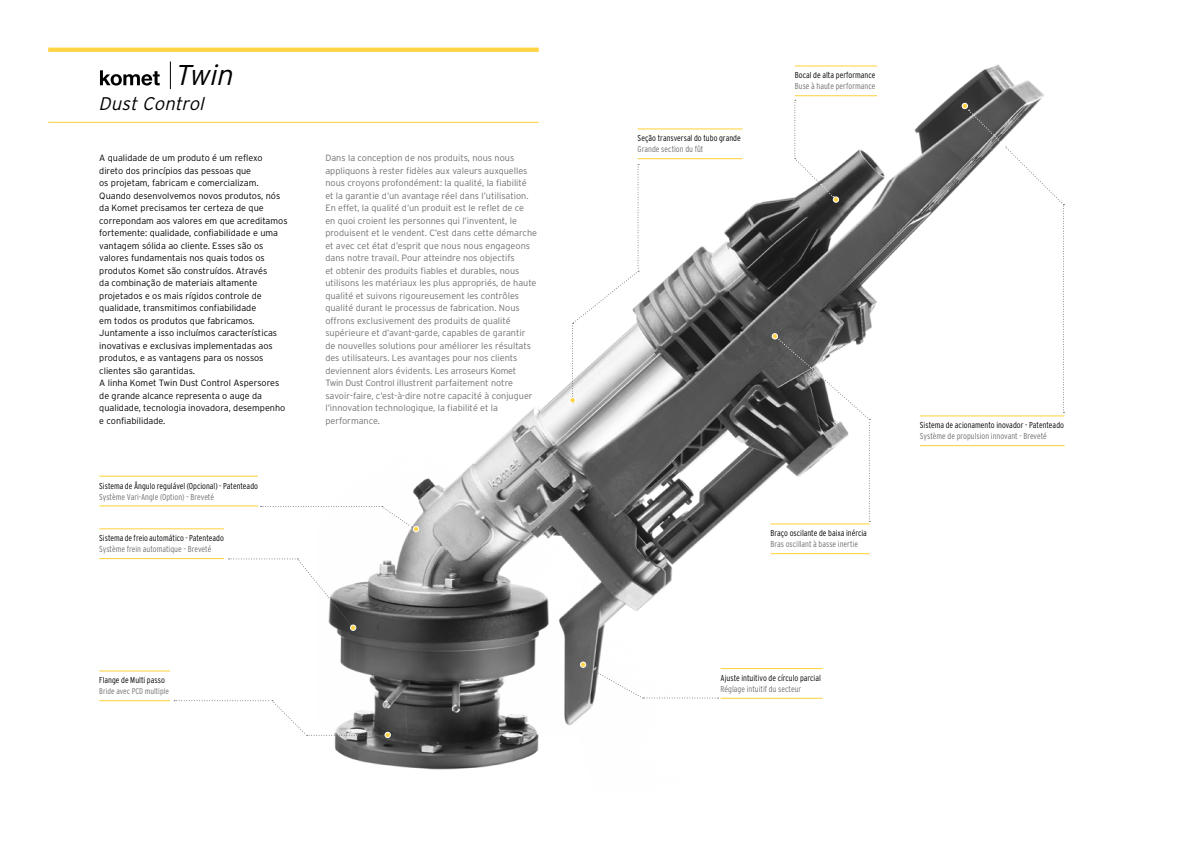
<style>
.page{position:relative;width:1191px;height:842px;background:#fff}
.page>*{position:absolute;margin:0;border:0;box-sizing:border-box;transform-origin:0 0}
.t1{font:italic 300 28.6px "Interstate";color:#000}
.t2{font:italic 300 18.3px "Interstate";color:#000}
.t3{font:300 9.1px/12.5px "Interstate";color:#706f6f}
.t4{font:300 9.1px/12.5px "Interstate";color:#000}
.t5{font:300 8.6px "Interstate Condensed";color:#000}
.t6{font:300 8.6px "Interstate Condensed";color:#706f6f}
.t7{font:300 8.3px "Interstate Condensed";color:#706f6f}
</style>
<div class="page">
<img style="left:317px;top:64px;width:738px;height:706px">
<hr style="left:637px;top:128px;width:105px;height:1px;background:#ffd444">
<hr style="left:637px;top:158px;width:105px;height:1px;background:#ffd444">
<hr style="left:795px;top:65px;width:82px;height:2px;background:#ffd444">
<hr style="left:795px;top:95px;width:82px;height:1px;background:#ffd444">
<hr style="left:720px;top:668px;width:102px;height:1px;background:#ffd444">
<hr style="left:720px;top:698px;width:102px;height:1px;background:#ffd444">
<hr style="left:770px;top:523px;width:99px;height:1px;background:#ffd444">
<hr style="left:770px;top:553px;width:99px;height:1px;background:#ffd444">
<hr style="left:920px;top:415px;width:144px;height:1px;background:#ffd444">
<hr style="left:920px;top:445px;width:144px;height:1px;background:#ffd444">
<svg style="left:580px;top:662px;width:138px;height:37px"></svg>
<svg style="left:569px;top:164px;width:70px;height:239px"></svg>
<hr style="left:99px;top:476px;width:159px;height:1px;background:#ffd444">
<hr style="left:99px;top:505px;width:159px;height:1px;background:#ffd444">
<hr style="left:99px;top:528px;width:125px;height:1px;background:#ffd444">
<hr style="left:99px;top:558px;width:125px;height:1px;background:#ffd444">
<svg style="left:261px;top:506px;width:158px;height:26px"></svg>
<svg style="left:228px;top:558px;width:128px;height:73px"></svg>
<svg style="left:174px;top:700px;width:217px;height:38px"></svg>
<hr style="left:99px;top:670px;width:71px;height:1px;background:#ffd444">
<hr style="left:99px;top:700px;width:71px;height:1px;background:#ffd444">
<svg style="left:772px;top:333px;width:98px;height:189px"></svg>
<svg style="left:962px;top:103px;width:102px;height:310px"></svg>
<svg style="left:794px;top:100px;width:45px;height:103px"></svg>
<hr style="left:48px;top:122px;width:491px;height:1px;background:#ffd444">
<svg style="left:48px;top:48px;width:491px;height:4px;background:#ffd549"></svg>
<svg style="left:170px;top:62px;width:1px;height:27px"></svg>
<svg style="left:100px;top:70px;width:60px;height:16px"></svg>
<h1 class="t1" style="left:174px;top:59px;width:67px">Twin</h1>
<h2 class="t2" style="left:99px;top:93px;width:111px">DustControl</h2>
<p class="t4" style="left:99px;top:152px;width:190px">A qualidade de um produto é um reflexo direto dos princípios das pessoas que<br>os projetam, fabricam e comercializam.<br>Quando desenvolvemos novos produtos, nós da Komet precisamos ter certeza de que correpondam aos valores em que acreditamos fortemente: qualidade, confiabilidade e uma vantagem sólida ao cliente. Esses são os valores fundamentais nos quais todos os produtos Komet são construídos. Através<br>da combinação de materiais altamente projetados e os mais rígidos controle de qualidade, transmitimos confiabilidade<br>em todos os produtos que fabricamos.<br>Juntamente a isso incluímos características inovativas e exclusivas implementadas aos produtos, e as vantagens para os nossos clientes são garantidas.<br>A linha Komet Twin Dust Control Aspersores de grande alcance representa o auge da qualidade, tecnologia inovadora, desempenho e confiabilidade.</p>
<p class="t3" style="left:325px;top:152px;width:213px">Dans la conception de nos produits, nous nous appliquons à rester fidèles aux valeurs auxquelles nous croyons profondément: la qualité, la fiabilité et la garantie d’un avantage réel dans l’utilisation.<br>En effet, la qualité d’un produit est le reflet de ce<br>en quoi croient les personnes qui l’inventent, le produisent et le vendent. C’est dans cette démarche et avec cet état d’esprit que nous nous engageons dans notre travail. Pour atteindre nos objectifs<br>et obtenir des produits fiables et durables, nous utilisons les matériaux les plus appropriés, de haute qualité et suivons rigoureusement les contrôles qualité durant le processus de fabrication. Nous offrons exclusivement des produits de qualité supérieure et d’avant-garde, capables de garantir de nouvelles solutions pour améliorer les résultats des utilisateurs. Les avantages pour nos clients deviennent alors évidents. Les arroseurs Komet<br>Twin Dust Control illustrent parfaitement notre savoir-faire, c’est-à-dire notre capacité à conjuguer l’innovation technologique, la fiabilité et la performance.</p>
<p class="t5" style="left:99px;top:481px;width:160px">Sistema de Ângulo regulável (Opcional) - Patenteado</p>
<p class="t6" style="left:99px;top:492px;width:116px">Système Vari-Angle (Option) – Breveté</p>
<p class="t5" style="left:99px;top:533px;width:126px">Sistema de freio automático - Patenteado</p>
<p class="t6" style="left:99px;top:544px;width:114px">Système frein automatique – Breveté</p>
<p class="t5" style="left:99px;top:675px;width:67px">Flange de Multi passo</p>
<p class="t7" style="left:99px;top:686px;width:71px">Bride avec PCD multiple</p>
<p class="t5" style="left:637px;top:134px;width:105px">Seção transversal do tubo grande</p>
<p class="t6" style="left:637px;top:145px;width:67px">Grande section du fût</p>
<p class="t5" style="left:795px;top:71px;width:82px">Bocal de alta performance</p>
<p class="t6" style="left:795px;top:82px;width:82px">Buse à haute performance</p>
<p class="t5" style="left:770px;top:528px;width:98px">Braço oscilante de baixa inércia</p>
<p class="t6" style="left:770px;top:539px;width:89px">Bras oscillant à basse inertie</p>
<p class="t5" style="left:720px;top:673px;width:102px">Ajuste intuitivo de círculo parcial</p>
<p class="t6" style="left:720px;top:684px;width:82px">Réglage intuitif du secteur</p>
<p class="t5" style="left:920px;top:420px;width:146px">Sistema de acionamento inovador - Patenteado</p>
<p class="t6" style="left:920px;top:431px;width:128px">Système de propulsion innovant - Breveté</p>
</div>
